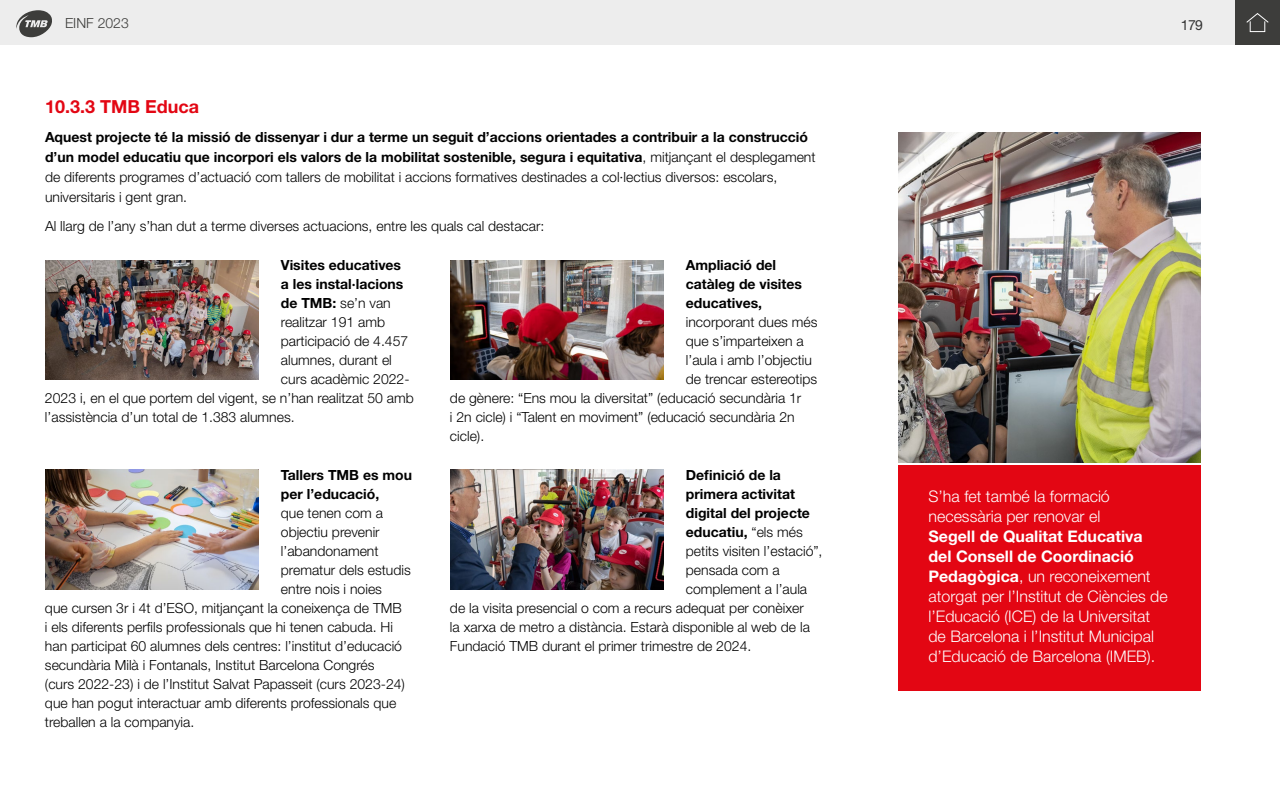
<style>
.page{position:relative;width:1280px;height:800px;background:#fff}
.page>*{position:absolute;margin:0;border:0;box-sizing:border-box;transform-origin:0 0}
.t1{font:700 18px "Helvetica Neue LT Std";color:#e30613}
.t2{font:300 16px/20px "Helvetica Neue LT Std";color:#fff}
.t3{font:300 14px "Helvetica Neue LT Std";color:#000}
.t4{font:700 14px/19px "Helvetica Neue LT Std";color:#000}
.t5{font:300 14px "Helvetica Neue LT Std";color:#3d3d3b}
.t6{font:14px "Helvetica Neue LT Std";color:#333}
.s1{font-weight:300}
.s2{font-weight:700}
</style>
<div class="page">
<div style="left:0;top:0;width:1280px;height:45px;background:#ededed"></div>
<svg style="left:16px;top:10px;width:36px;height:27px"></svg>
<div style="left:1235px;top:0;width:45px;height:45px;background:#3d3d3b"></div>
<div style="left:1250px;top:21px;width:15px;height:11px;border:1px solid #fff"></div>
<svg style="left:1246px;top:13px;width:23px;height:11px"></svg>
<img style="left:45px;top:470px;width:214px;height:120px">
<img style="left:450px;top:470px;width:214px;height:120px">
<img style="left:45px;top:260px;width:214px;height:120px">
<img style="left:450px;top:260px;width:214px;height:120px">
<div style="left:898px;top:465px;width:303px;height:226px;background:#e30613"></div>
<img style="left:898px;top:132px;width:303px;height:331px">
<p class="t5" style="left:65px;top:15px;width:65px">EINF 2023</p>
<p class="t6" style="left:1181px;top:16px;width:24px">179</p>
<p class="t1" style="left:45px;top:95px;width:156px">10.3.3 TMB Educa</p>
<p class="t4" style="left:45px;top:127px;width:772px;line-height:20px">Aquest projecte té la missió de dissenyar i dur a terme un seguit d’accions orientades a contribuir a la construcció d’un model educatiu que incorpori els valors de la mobilitat sostenible, segura i equitativa<span class="s1">, mitjançant el desplegament de diferents programes d’actuació com tallers de mobilitat i accions formatives destinades a col·lectius diversos: escolars, universitaris i gent gran.</span></p>
<p class="t3" style="left:45px;top:217px;width:501px">Al llarg de l’any s’han dut a terme diverses actuacions, entre les quals cal destacar:</p>
<p class="t4" style="left:281px;top:255px;width:122px">Visites educatives</p>
<p class="t4" style="left:281px;top:274px;width:124px">a les instal·lacions</p>
<p class="t3" style="left:281px;top:294px;width:111px"><span class="s2">de TMB:</span> se’n van</p>
<p class="t3" style="left:281px;top:313px;width:106px">realitzar 191 amb</p>
<p class="t3" style="left:281px;top:332px;width:129px">participació de 4.457</p>
<p class="t3" style="left:281px;top:351px;width:112px">alumnes, durant el</p>
<p class="t3" style="left:281px;top:370px;width:130px">curs acadèmic 2022-</p>
<p class="t3" style="left:45px;top:389px;width:370px">2023 i, en el que portem del vigent, se n’han realitzat 50 amb</p>
<p class="t3" style="left:45px;top:408px;width:251px">l’assistència d’un total de 1.383 alumnes.</p>
<p class="t4" style="left:686px;top:255px;width:118px">Ampliació del catàleg de visites educatives,</p>
<p class="t3" style="left:686px;top:313px;width:133px">incorporant dues més</p>
<p class="t3" style="left:686px;top:332px;width:119px">que s’imparteixen a</p>
<p class="t3" style="left:686px;top:351px;width:128px">l’aula i amb l’objectiu</p>
<p class="t3" style="left:686px;top:370px;width:133px">de trencar estereotips</p>
<p class="t3" style="left:450px;top:389px;width:353px">de gènere: “Ens mou la diversitat” (educació secundària 1r</p>
<p class="t3" style="left:450px;top:408px;width:346px">i 2n cicle) i “Talent en moviment” (educació secundària 2n</p>
<p class="t3" style="left:450px;top:427px;width:36px">cicle).</p>
<p class="t4" style="left:281px;top:465px;width:133px">Tallers TMB es mou per l’educació,</p>
<p class="t3" style="left:281px;top:504px;width:104px">que tenen com a</p>
<p class="t3" style="left:281px;top:523px;width:100px">objectiu prevenir</p>
<p class="t3" style="left:281px;top:542px;width:99px">l’abandonament</p>
<p class="t3" style="left:281px;top:561px;width:131px">prematur dels estudis</p>
<p class="t3" style="left:281px;top:580px;width:103px">entre nois i noies</p>
<p class="t3" style="left:45px;top:599px;width:358px">que cursen 3r i 4t d’ESO, mitjançant la coneixença de TMB</p>
<p class="t3" style="left:45px;top:618px;width:349px">i els diferents perfils professionals que hi tenen cabuda. Hi</p>
<p class="t3" style="left:45px;top:637px;width:359px">han participat 60 alumnes dels centres: l’institut d’educació</p>
<p class="t3" style="left:45px;top:656px;width:331px">secundària Milà i Fontanals, Institut Barcelona Congrés</p>
<p class="t3" style="left:45px;top:675px;width:361px">(curs 2022-23) i de l’Institut Salvat Papasseit (curs 2023-24)</p>
<p class="t3" style="left:45px;top:694px;width:353px">que han pogut interactuar amb diferents professionals que</p>
<p class="t3" style="left:45px;top:713px;width:151px">treballen a la companyia.</p>
<p class="t4" style="left:686px;top:465px;width:97px">Definició de la</p>
<p class="t4" style="left:686px;top:484px;width:111px">primera activitat</p>
<p class="t4" style="left:686px;top:503px;width:126px">digital del projecte</p>
<p class="t4" style="left:686px;top:522px;width:118px">educatiu, <span class="s1">“els més</span></p>
<p class="t3" style="left:686px;top:542px;width:138px">petits visiten l’estació”,</p>
<p class="t3" style="left:686px;top:561px;width:95px">pensada com a</p>
<p class="t3" style="left:686px;top:580px;width:123px">complement a l’aula</p>
<p class="t3" style="left:450px;top:599px;width:355px">de la visita presencial o com a recurs adequat per conèixer</p>
<p class="t3" style="left:450px;top:618px;width:361px">la xarxa de metro a distància. Estarà disponible al web de la</p>
<p class="t3" style="left:450px;top:637px;width:303px">Fundació TMB durant el primer trimestre de 2024.</p>
<p class="t2" style="left:928px;top:486px;width:183px">S’ha fet també la formació necessària per renovar el</p>
<p class="t2" style="left:928px;top:526px;width:241px"><span class="s2">Segell de Qualitat Educativa del Consell de Coordinació<br>Pedagògica</span>, un reconeixement atorgat per l’Institut de Ciències de l’Educació (ICE) de la Universitat de Barcelona i l’Institut Municipal d’Educació de Barcelona (IMEB).</p>
</div>
